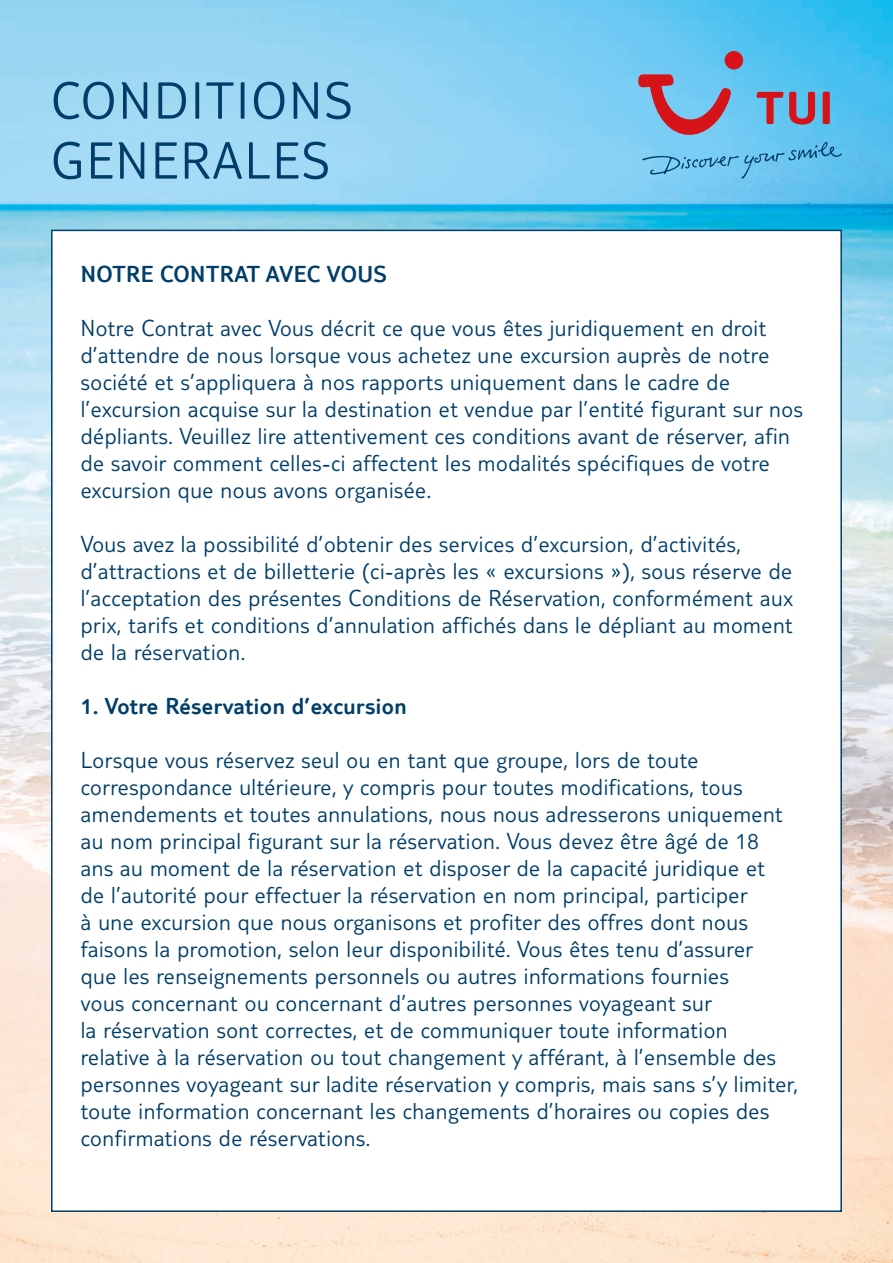
<style>
.page{position:relative;width:893px;height:1263px;background:#fff}
.page>*{position:absolute;margin:0;border:0;box-sizing:border-box;transform-origin:0 0}
.t1{font:300 54px/60px "TUI Type";letter-spacing:.045em;color:#003e69}
.t2{font:300 24px/27px "TUI Type";letter-spacing:.025em;color:#003e69}
.t3{font:300 24px "TUI Type";letter-spacing:.025em;color:#003e69}
</style>
<div class="page">
<img style="left:0;top:0;width:893px;height:1263px">
<div style="left:725px;top:51px;width:18px;height:19px;background:#d51318;border-radius:50%"></div>
<svg style="left:638px;top:74px;width:204px;height:105px;background:#76abcf"></svg>
<div style="left:51px;top:230px;width:791px;height:982px;background:#fff;border:2px solid #003e69"></div>
<h1 class="t1" style="left:51px;top:70px;width:303px">CONDITIONS<br>GENERALES</h1>
<p class="t3" style="left:81px;top:260px;width:308px">NOTRE CONTRAT AVEC VOUS</p>
<p class="t2" style="left:81px;top:314px;width:723px">Notre Contrat avec Vous décrit ce que vous êtes juridiquement en droit d’attendre de nous lorsque vous achetez une excursion auprès de notre société et s’appliquera à nos rapports uniquement dans le cadre de l’excursion acquise sur la destination et vendue par l’entité figurant sur nos dépliants. Veuillez lire attentivement ces conditions avant de réserver, afin de savoir comment celles-ci affectent les modalités spécifiques de votre excursion que nous avons organisée.</p>
<p class="t2" style="left:81px;top:530px;width:714px">Vous avez la possibilité d’obtenir des services d’excursion, d’activités, d’attractions et de billetterie (ci-après les « excursions »), sous réserve de l’acceptation des présentes Conditions de Réservation, conformément aux prix, tarifs et conditions d’annulation affichés dans le dépliant au moment de la réservation.</p>
<p class="t3" style="left:81px;top:692px;width:327px">1. Votre Réservation d’excursion</p>
<p class="t2" style="left:81px;top:746px;width:719px">Lorsque vous réservez seul ou en tant que groupe, lors de toute correspondance ultérieure, y compris pour toutes modifications, tous amendements et toutes annulations, nous nous adresserons uniquement au nom principal figurant sur la réservation. Vous devez être âgé de 18<br>ans au moment de la réservation et disposer de la capacité juridique et<br>de l’autorité pour effectuer la réservation en nom principal, participer<br>à une excursion que nous organisons et profiter des offres dont nous faisons la promotion, selon leur disponibilité. Vous êtes tenu d’assurer<br>que les renseignements personnels ou autres informations fournies<br>vous concernant ou concernant d’autres personnes voyageant sur<br>la réservation sont correctes, et de communiquer toute information relative à la réservation ou tout changement y afférant, à l’ensemble des personnes voyageant sur ladite réservation y compris, mais sans s’y limiter, toute information concernant les changements d’horaires ou copies des confirmations de réservations.</p>
</div>
